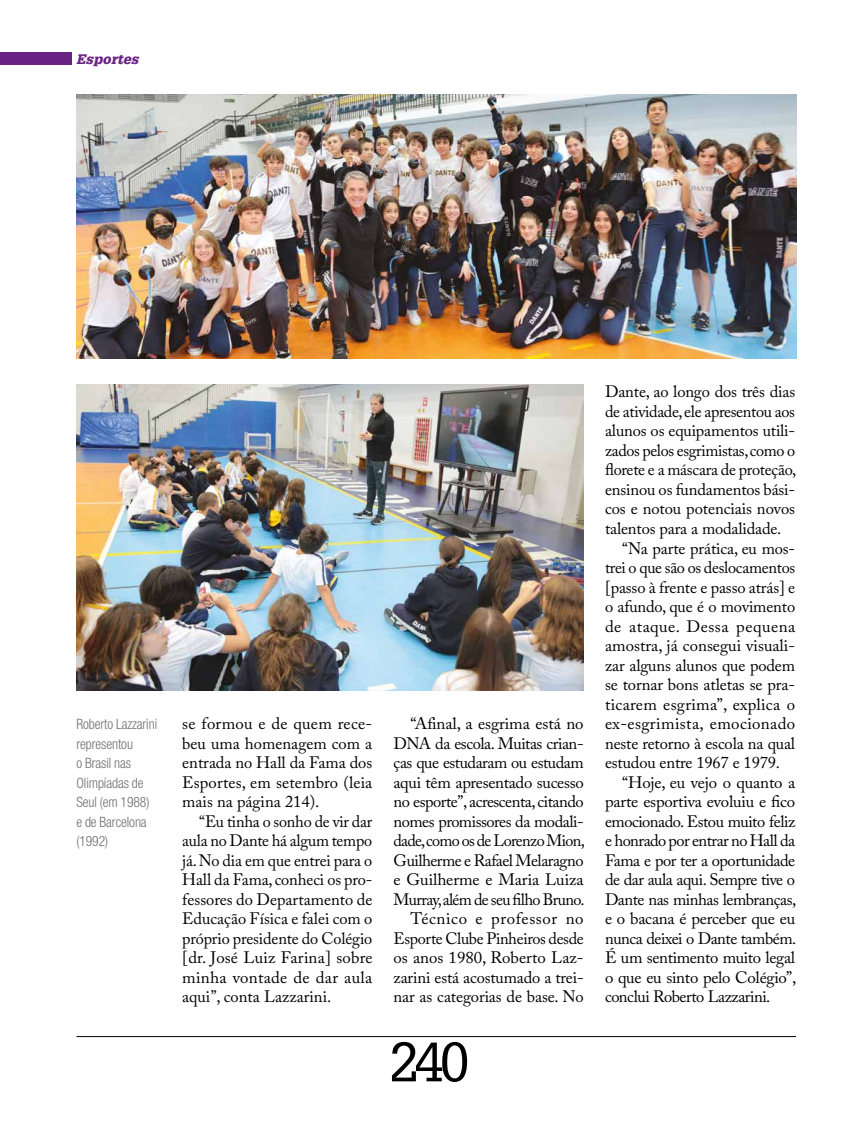
<style>
.page{position:relative;width:859px;height:1132px;background:#fff}
.page>*{position:absolute;margin:0;border:0;box-sizing:border-box;transform-origin:0 0}
.t1{font:54px "Glypha LT Std";color:#000}
.t2{font:16.5px/19.5px "Adobe Caslon Pro";letter-spacing:-.01em;color:#000;text-align:justify}
.t3{font:16.5px "Adobe Caslon Pro";letter-spacing:-.03em;color:#000}
.t4{font:16.5px "Adobe Caslon Pro";letter-spacing:.015em;color:#000}
.t5{font:16.5px "Adobe Caslon Pro";letter-spacing:.02em;color:#000}
.t6{font:16.5px "Adobe Caslon Pro";letter-spacing:.03em;color:#000}
.t7{font:300 condensed 14.25px/19.5px "Helvetica Neue LT Std";letter-spacing:-.005em;color:#706f6f;scale:.95 1}
.t8{font:italic 900 13.5px "Glypha LT Std";letter-spacing:.015em;color:#6a2383}
</style>
<div class="page">
<hr style="left:77px;top:1035px;width:719px;height:1px;background:#000">
<div style="left:0;top:52px;width:72px;height:13px;background:#6a2383"></div>
<img style="left:77px;top:384px;width:507px;height:306px">
<img style="left:77px;top:94px;width:719px;height:264px">
<p class="t8" style="left:77px;top:51px;width:64px">Esportes</p>
<p class="t7" style="left:76px;top:714px;width:87px">Roberto Lazzarini representou<br>o Brasil nas<br>Olimpíadas de<br>Seul (em 1988) e de Barcelona (1992)</p>
<p class="t2" style="left:182px;top:713px;width:192px">se formou e de quem rece&shy;beu uma homenagem com a entrada no Hall da Fama dos Esportes, em setembro (leia mais na página 214).</p>
<p class="t2" style="left:182px;top:811px;width:192px;text-indent:17px">“Eu tinha o sonho de vir dar aula no Dante há algum tempo já. No dia em que entrei para o Hall da Fama, conheci os pro&shy;fessores do Departamento de Educação Física e falei com o próprio presidente do Colégio [dr. José Luiz Farina] sobre minha vontade de dar aula aqui”, conta Lazzarini.</p>
<p class="t2" style="left:393px;top:713px;width:193px;text-align:right">“Afinal, a esgrima está no<br>DNA da escola. Muitas crian&shy;ças que estudaram ou estudam aqui têm apresentado sucesso no esporte”, acrescenta, citando nomes promissores da modali&shy;dade,como os de Lorenzo Mion,<br>Guilherme e Rafael Melaragno e Guilherme e Maria Luiza<br>Murray,além de seu filho Bruno.<br>Técnico e professor no<br>Esporte Clube Pinheiros desde os anos 1980, Roberto Laz&shy;zarini está acostumado a trei&shy;nar as categorias de base. No</p>
<h1 class="t1" style="left:389px;top:1029px;width:82px">240</h1>
<p class="t2" style="left:605px;top:382px;width:192px">Dante, ao longo dos três dias</p>
<p class="t2" style="left:605px;top:401px;width:191px">de atividade, ele apresentou aos</p>
<p class="t2" style="left:605px;top:421px;width:192px">alunos os equipamentos utili-</p>
<p class="t2" style="left:605px;top:440px;width:192px">zados pelos esgrimistas, como o</p>
<p class="t2" style="left:605px;top:460px;width:193px">florete e a máscara de proteção,</p>
<p class="t2" style="left:605px;top:479px;width:192px">ensinou os fundamentos bási-</p>
<p class="t2" style="left:605px;top:499px;width:192px">cos e notou potenciais novos</p>
<p class="t2" style="left:605px;top:518px;width:178px">talentos para a modalidade.</p>
<p class="t2" style="left:622px;top:538px;width:175px">“Na parte prática, eu mos-</p>
<p class="t2" style="left:605px;top:557px;width:192px">trei o que são os deslocamentos</p>
<p class="t2" style="left:605px;top:577px;width:192px">[passo à frente e passo atrás] e</p>
<p class="t2" style="left:605px;top:596px;width:192px">o afundo, que é o movimento</p>
<p class="t6" style="left:605px;top:616px;width:192px">de ataque. Dessa pequena</p>
<p class="t2" style="left:605px;top:635px;width:192px">amostra, já consegui visuali-</p>
<p class="t2" style="left:605px;top:655px;width:192px">zar alguns alunos que podem</p>
<p class="t2" style="left:605px;top:674px;width:192px">se tornar bons atletas se pra-</p>
<p class="t4" style="left:605px;top:694px;width:192px">ticarem esgrima”, explica o</p>
<p class="t5" style="left:605px;top:713px;width:192px">ex-esgrimista, emocionado</p>
<p class="t2" style="left:605px;top:733px;width:192px">neste retorno à escola na qual</p>
<p class="t2" style="left:605px;top:752px;width:177px">estudou entre 1967 e 1979.</p>
<p class="t2" style="left:622px;top:772px;width:175px">“Hoje, eu vejo o quanto a</p>
<p class="t2" style="left:605px;top:791px;width:192px">parte esportiva evoluiu e fico</p>
<p class="t3" style="left:605px;top:811px;width:192px">emocionado. Estou muito feliz</p>
<p class="t3" style="left:605px;top:830px;width:192px">e honrado por entrar no Hall da</p>
<p class="t3" style="left:605px;top:850px;width:192px">Fama e por ter a oportunidade</p>
<p class="t3" style="left:605px;top:869px;width:192px">de dar aula aqui. Sempre tive o</p>
<p class="t3" style="left:605px;top:889px;width:193px">Dante nas minhas lembranças,</p>
<p class="t2" style="left:605px;top:908px;width:192px">e o bacana é perceber que eu</p>
<p class="t3" style="left:605px;top:928px;width:193px">nunca deixei o Dante também.</p>
<p class="t2" style="left:605px;top:947px;width:191px">É um sentimento muito legal</p>
<p class="t2" style="left:605px;top:967px;width:193px">o que eu sinto pelo Colégio”,</p>
<p class="t3" style="left:605px;top:986px;width:167px">conclui Roberto Lazzarini.</p>
</div>
